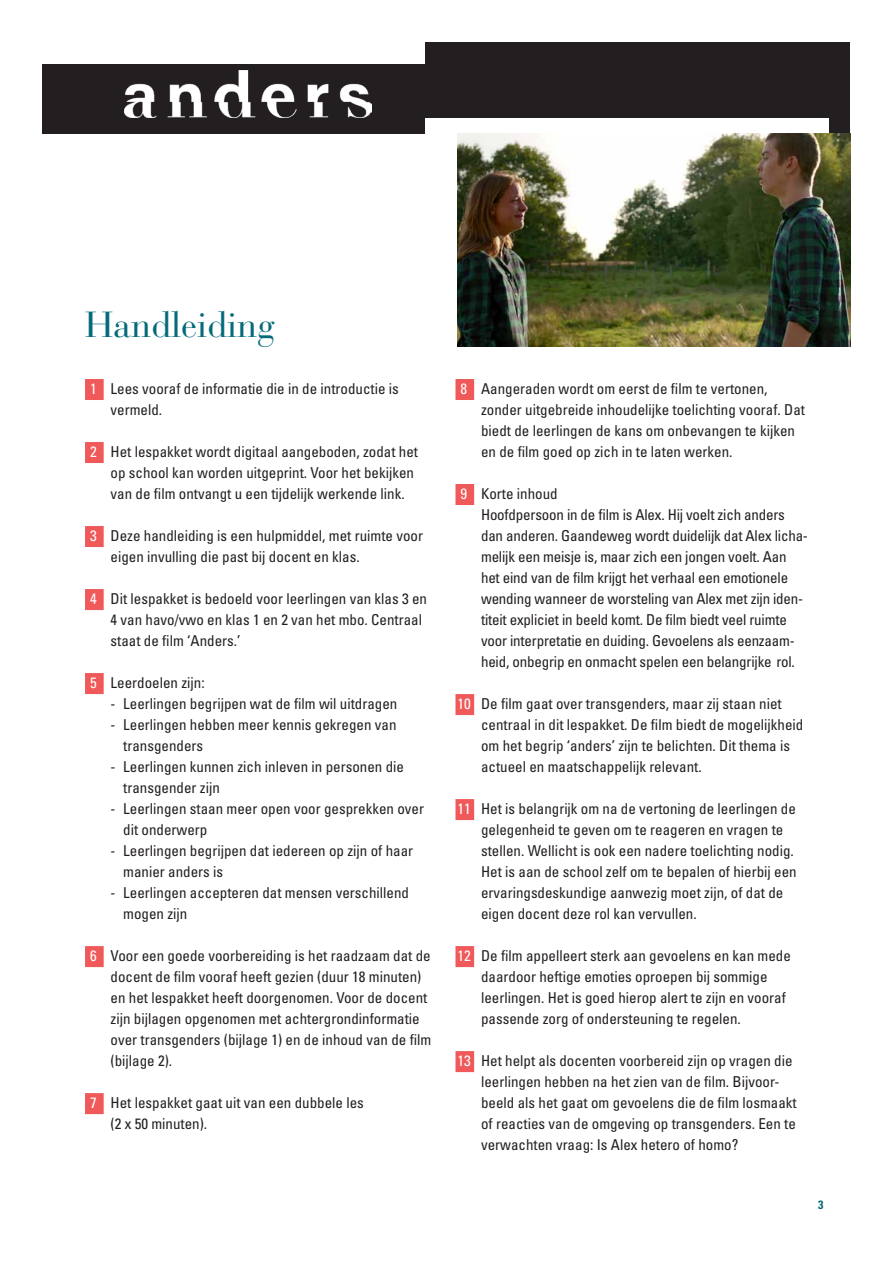
<style>
.page{position:relative;width:893px;height:1263px;background:#fff}
.page>*{position:absolute;margin:0;border:0;box-sizing:border-box;transform-origin:0 0}
.t1{font:36px "Bauer Bodoni Std";color:#046a79}
.t2{font:condensed 15px/21px "Univers LT Std";color:#231f20}
.t3{font:700 condensed 12px "Univers LT Std";color:#046a79}
.s1{color:#fff}
</style>
<div class="page">
<div style="left:85px;top:379px;width:19px;height:21px;background:#f05959"></div>
<div style="left:85px;top:442px;width:19px;height:21px;background:#f05959"></div>
<div style="left:85px;top:526px;width:19px;height:21px;background:#f05959"></div>
<div style="left:85px;top:589px;width:19px;height:21px;background:#f05959"></div>
<div style="left:85px;top:673px;width:19px;height:21px;background:#f05959"></div>
<div style="left:85px;top:946px;width:19px;height:21px;background:#f05959"></div>
<div style="left:85px;top:1093px;width:19px;height:21px;background:#f05959"></div>
<div style="left:455px;top:379px;width:19px;height:21px;background:#f05959"></div>
<div style="left:455px;top:484px;width:19px;height:21px;background:#f05959"></div>
<div style="left:455px;top:694px;width:19px;height:21px;background:#f05959"></div>
<div style="left:455px;top:799px;width:19px;height:21px;background:#f05959"></div>
<div style="left:455px;top:946px;width:19px;height:21px;background:#f05959"></div>
<div style="left:455px;top:1051px;width:19px;height:21px;background:#f05959"></div>
<div style="left:43px;top:43px;width:807px;height:91px;background:#231f20"></div>
<div style="left:425px;top:118px;width:404px;height:85px;background:#fff"></div>
<div style="left:43px;top:43px;width:382px;height:21px;background:#fff"></div>
<img style="left:457px;top:134px;width:393px;height:213px">
<h1 class="t1" style="left:85px;top:303px;width:192px">Handleiding</h1>
<p class="t2" style="left:111px;top:378px;width:290px;text-indent:-21px"><span class="s1">1</span> Lees vooraf de informatie die in de introductie is vermeld.</p>
<p class="t2" style="left:111px;top:441px;width:309px;text-indent:-21px"><span class="s1">2</span> Het lespakket wordt digitaal aangeboden, zodat het op school kan worden uitgeprint. Voor het bekijken van de film ontvangt u een tijdelijk werkende link.</p>
<p class="t2" style="left:111px;top:525px;width:314px;text-indent:-21px"><span class="s1">3</span> Deze handleiding is een hulpmiddel, met ruimte voor eigen invulling die past bij docent en klas.</p>
<p class="t2" style="left:111px;top:588px;width:318px;text-indent:-21px"><span class="s1">4</span> Dit lespakket is bedoeld voor leerlingen van klas 3 en<br>4 van havo/vwo en klas 1 en 2 van het mbo. Centraal staat de film ‘Anders.’</p>
<p class="t2" style="left:90px;top:672px;width:116px"><span class="s1">5</span> Leerdoelen zijn:</p>
<p class="t2" style="left:111px;top:693px;width:288px">- Leerlingen begrijpen wat de film wil uitdragen</p>
<p class="t2" style="left:123px;top:714px;width:275px;text-indent:-13px">- Leerlingen hebben meer kennis gekregen van transgenders</p>
<p class="t2" style="left:123px;top:756px;width:282px;text-indent:-13px">- Leerlingen kunnen zich inleven in personen die transgender zijn</p>
<p class="t2" style="left:123px;top:798px;width:302px;text-indent:-13px">- Leerlingen staan meer open voor gesprekken over dit onderwerp</p>
<p class="t2" style="left:123px;top:840px;width:291px;text-indent:-13px">- Leerlingen begrijpen dat iedereen op zijn of haar manier anders is</p>
<p class="t2" style="left:123px;top:882px;width:287px;text-indent:-13px">- Leerlingen accepteren dat mensen verschillend mogen zijn</p>
<p class="t2" style="left:111px;top:945px;width:322px;text-indent:-21px"><span class="s1">6</span> Voor een goede voorbereiding is het raadzaam dat de docent de film vooraf heeft gezien (duur 18 minuten) en het lespakket heeft doorgenomen. Voor de docent zijn bijlagen opgenomen met achtergrondinformatie over transgenders (bijlage 1) en de inhoud van de film (bijlage 2).</p>
<p class="t2" style="left:111px;top:1092px;width:255px;text-indent:-21px"><span class="s1">7</span> Het lespakket gaat uit van een dubbele les (2 x 50 minuten).</p>
<p class="t2" style="left:481px;top:378px;width:326px;text-indent:-21px"><span class="s1">8</span> Aangeraden wordt om eerst de film te vertonen, zonder uitgebreide inhoudelijke toelichting vooraf. Dat biedt de leerlingen de kans om onbevangen te kijken en de film goed op zich in te laten werken.</p>
<p class="t2" style="left:481px;top:483px;width:328px;text-indent:-21px"><span class="s1">9</span> Korte inhoud<br>Hoofdpersoon in de film is Alex. Hij voelt zich anders dan anderen. Gaandeweg wordt duidelijk dat Alex licha&shy;melijk een meisje is, maar zich een jongen voelt. Aan het eind van de film krijgt het verhaal een emotionele wending wanneer de worsteling van Alex met zijn iden&shy;titeit expliciet in beeld komt. De film biedt veel ruimte voor interpretatie en duiding. Gevoelens als eenzaam&shy;heid, onbegrip en onmacht spelen een belangrijke rol.</p>
<p class="t2" style="left:481px;top:693px;width:324px;text-indent:-24px"><span class="s1">10</span> De film gaat over transgenders, maar zij staan niet centraal in dit lespakket. De film biedt de mogelijkheid om het begrip ‘anders’ zijn te belichten. Dit thema is actueel en maatschappelijk relevant.</p>
<p class="t2" style="left:481px;top:798px;width:317px;text-indent:-24px"><span class="s1">11</span> Het is belangrijk om na de vertoning de leerlingen de gelegenheid te geven om te reageren en vragen te stellen. Wellicht is ook een nadere toelichting nodig.<br>Het is aan de school zelf om te bepalen of hierbij een ervaringsdeskundige aanwezig moet zijn, of dat de eigen docent deze rol kan vervullen.</p>
<p class="t2" style="left:481px;top:945px;width:311px;text-indent:-24px"><span class="s1">12</span> De film appelleert sterk aan gevoelens en kan mede daardoor heftige emoties oproepen bij sommige leerlingen. Het is goed hierop alert te zijn en vooraf passende zorg of ondersteuning te regelen.</p>
<p class="t2" style="left:481px;top:1050px;width:317px;text-indent:-24px"><span class="s1">13</span> Het helpt als docenten voorbereid zijn op vragen die leerlingen hebben na het zien van de film. Bijvoor&shy;beeld als het gaat om gevoelens die de film losmaakt of reacties van de omgeving op transgenders. Een te verwachten vraag: Is Alex hetero of homo?</p>
<p class="t3" style="left:818px;top:1197px;width:7px">3</p>
</div>
